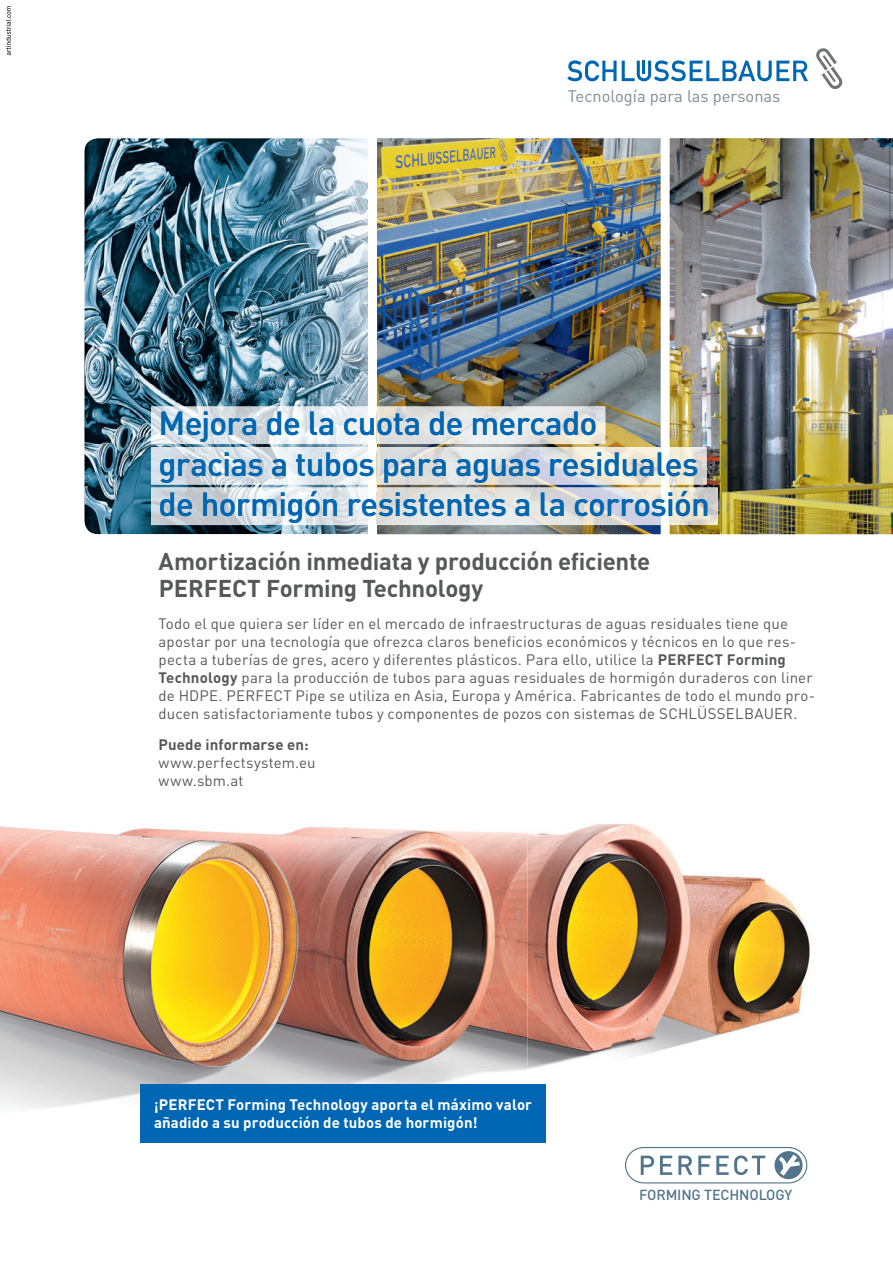
<style>
.page{position:relative;width:893px;height:1263px;background:#fff}
.page>*{position:absolute;margin:0;border:0;box-sizing:border-box;transform-origin:0 0}
.t1{font:500 33px/40.5px "DIN Pro";letter-spacing:-.02em;color:#0166b3}
.t2{font:700 24px/27px "DIN Pro";letter-spacing:-.01em;color:#57585a}
.t3{font:16.5px "DIN Pro";color:#7b8c95}
.t4{font:15px/18px "DIN Pro";letter-spacing:.01em;color:#57585a}
.t5{font:700 15px/18px "DIN Pro";letter-spacing:.01em;color:#fff}
.t6{font:700 15px "DIN Pro";letter-spacing:.01em;color:#57585a}
.t7{font:500 14.4px "DIN Pro";letter-spacing:-.01em;color:#53758b}
.s1{font-weight:700}
</style>
<div class="page">
<svg style="left:567px;top:60px;width:241px;height:21px"></svg>
<svg style="left:816px;top:48px;width:26px;height:41px"></svg>
<img style="left:377px;top:138px;width:284px;height:396px">
<img style="left:670px;top:138px;width:223px;height:396px">
<img style="left:84px;top:138px;width:284px;height:396px">
<img style="left:749px;top:877px;width:61px;height:151px">
<img style="left:319px;top:824px;width:430px;height:260px">
<img style="left:0;top:826px;width:141px;height:291px">
<img style="left:35px;top:826px;width:284px;height:288px">
<svg style="left:625px;top:1147px;width:183px;height:37px"></svg>
<svg style="left:6px;top:6px;width:5px;height:49px"></svg>
<div style="left:141px;top:1084px;width:405px;height:59px;background:#0166b3"></div>
<img style="left:151px;top:406px;width:217px;height:38px">
<img style="left:670px;top:447px;width:37px;height:37px">
<img style="left:151px;top:447px;width:217px;height:37px">
<img style="left:670px;top:487px;width:48px;height:38px">
<img style="left:151px;top:487px;width:217px;height:38px">
<img style="left:162px;top:412px;width:206px;height:30px">
<img style="left:670px;top:452px;width:29px;height:31px">
<img style="left:160px;top:452px;width:208px;height:31px">
<svg style="left:376px;top:406px;width:294px;height:119px;background:#d8d6d0"></svg>
<img style="left:377px;top:491px;width:284px;height:32px">
<img style="left:670px;top:491px;width:37px;height:32px">
<img style="left:160px;top:491px;width:208px;height:32px">
<p class="t3" style="left:568px;top:91px;width:214px">Tecnología para las personas</p>
<h1 class="t1" style="left:159px;top:407px;width:553px">Mejora de la cuota de mercado gracias a tubos para aguas residuales de hormigón resistentes a la corrosión</h1>
<h2 class="t2" style="left:159px;top:550px;width:493px">Amortización inmediata y producción eficiente<br>PERFECT Forming Technology</h2>
<p class="t4" style="left:159px;top:616px;width:658px">Todo el que quiera ser líder en el mercado de infraestructuras de aguas residuales tiene que apostar por una tecnología que ofrezca claros beneficios económicos y técnicos en lo que res&shy;pecta a tuberías de gres, acero y diferentes plásticos. Para ello, utilice la <span class="s1">PERFECT Forming Technology</span> para la producción de tubos para aguas residuales de hormigón duraderos con liner de HDPE. PERFECT Pipe se utiliza en Asia, Europa y América. Fabricantes de todo el mundo pro&shy;ducen satisfactoriamente tubos y componentes de pozos con sistemas de SCHLÜSSELBAUER.</p>
<p class="t6" style="left:159px;top:739px;width:152px">Puede informarse en:</p>
<p class="t4" style="left:159px;top:756px;width:159px">www.perfectsystem.eu www.sbm.at</p>
<p class="t5" style="left:154px;top:1097px;width:380px">¡PERFECT Forming Technology aporta el máximo valor añadido a su producción de tubos de hormigón!</p>
<p class="t7" style="left:639px;top:1190px;width:155px">FORMING TECHNOLOGY</p>
</div>
